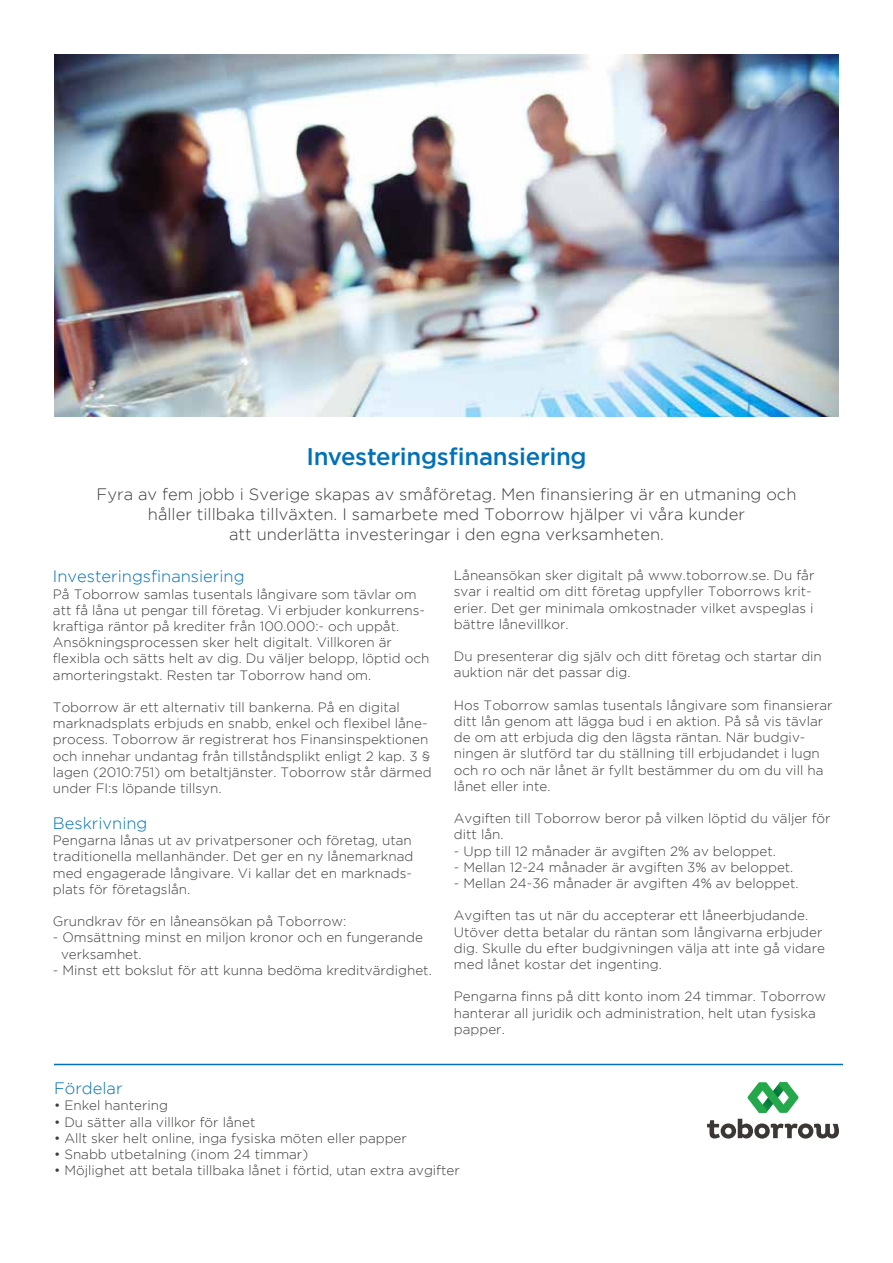
<style>
.page{position:relative;width:893px;height:1263px;background:#fff}
.page>*{position:absolute;margin:0;border:0;box-sizing:border-box;transform-origin:0 0}
.t1{font:500 24px "Gotham";letter-spacing:-.015em;color:#0071b9}
.t2{font:300 16.5px/19.8px "Gotham";color:#3c3c3b;text-align:center}
.t3{font:300 16.5px "Gotham";color:#0071b9}
.t4{font:300 13.5px/16.2px "Gotham";color:#3c3c3b}
</style>
<div class="page">
<img style="left:54px;top:54px;width:785px;height:363px">
<svg style="left:707px;top:1119px;width:132px;height:19px"></svg>
<svg style="left:747px;top:1082px;width:51px;height:31px"></svg>
<hr style="left:54px;top:1064px;width:789px;height:1px;background:#0071b9">
<h1 class="t1" style="left:306px;top:443px;width:282px">Investeringsfinansiering</h1>
<p class="t2" style="left:97px;top:484px;width:701px">Fyra av fem jobb i Sverige skapas av småföretag. Men finansiering är en utmaning och håller tillbaka tillväxten. I samarbete med Toborrow hjälper vi våra kunder<br>att underlätta investeringar i den egna verksamheten.</p>
<p class="t3" style="left:53px;top:567px;width:193px">Investeringsfinansiering</p>
<p class="t4" style="left:53px;top:585px;width:378px">På Toborrow samlas tusentals långivare som tävlar om att få låna ut pengar till företag. Vi erbjuder konkurrens&shy;kraftiga räntor på krediter från 100.000:- och uppåt.<br>Ansökningsprocessen sker helt digitalt. Villkoren är flexibla och sätts helt av dig. Du väljer belopp, löptid och amorteringstakt. Resten tar Toborrow hand om.</p>
<p class="t4" style="left:53px;top:699px;width:380px">Toborrow är ett alternativ till bankerna. På en digital marknadsplats erbjuds en snabb, enkel och flexibel låne&shy;process. Toborrow är registrerat hos Finansinspektionen och innehar undantag från tillståndsplikt enligt 2 kap. 3 § lagen (2010:751) om betaltjänster. Toborrow står därmed under FI:s löpande tillsyn.</p>
<p class="t3" style="left:53px;top:814px;width:96px">Beskrivning</p>
<p class="t4" style="left:53px;top:832px;width:362px;text-align:justify">Pengarna lånas ut av privatpersoner och företag, utan traditionella mellanhänder. Det ger en ny lånemarknad med engagerade långivare. Vi kallar det en marknads&shy;plats för företagslån.</p>
<p class="t4" style="left:53px;top:913px;width:295px">Grundkrav för en låneansökan på Toborrow:</p>
<p class="t4" style="left:61px;top:929px;width:363px;text-indent:-8px">- Omsättning minst en miljon kronor och en fungerande verksamhet.</p>
<p class="t4" style="left:53px;top:962px;width:380px">- Minst ett bokslut för att kunna bedöma kreditvärdighet.</p>
<p class="t4" style="left:454px;top:567px;width:362px">Låneansökan sker digitalt på www.toborrow.se. Du får svar i realtid om ditt företag uppfyller Toborrows krit&shy;erier. Det ger minimala omkostnader vilket avspeglas i bättre lånevillkor.</p>
<p class="t4" style="left:454px;top:648px;width:369px">Du presenterar dig själv och ditt företag och startar din auktion när det passar dig.</p>
<p class="t4" style="left:454px;top:697px;width:380px">Hos Toborrow samlas tusentals långivare som finansierar ditt lån genom att lägga bud i en aktion. På så vis tävlar de om att erbjuda dig den lägsta räntan. När budgiv&shy;ningen är slutförd tar du ställning till erbjudandet i lugn och ro och när lånet är fyllt bestämmer du om du vill ha lånet eller inte.</p>
<p class="t4" style="left:454px;top:810px;width:378px">Avgiften till Toborrow beror på vilken löptid du väljer för ditt lån.</p>
<p class="t4" style="left:454px;top:842px;width:323px">- Upp till 12 månader är avgiften 2% av beloppet.</p>
<p class="t4" style="left:454px;top:859px;width:341px">- Mellan 12-24 månader är avgiften 3% av beloppet.</p>
<p class="t4" style="left:454px;top:875px;width:346px">- Mellan 24-36 månader är avgiften 4% av beloppet.</p>
<p class="t4" style="left:454px;top:907px;width:373px">Avgiften tas ut när du accepterar ett låneerbjudande.<br>Utöver detta betalar du räntan som långivarna erbjuder dig. Skulle du efter budgivningen välja att inte gå vidare med lånet kostar det ingenting.</p>
<p class="t4" style="left:454px;top:988px;width:374px">Pengarna finns på ditt konto inom 24 timmar. Toborrow hanterar all juridik och administration, helt utan fysiska papper.</p>
<p class="t3" style="left:54px;top:1079px;width:70px">Fördelar</p>
<p class="t4" style="left:54px;top:1097px;width:116px">• Enkel hantering</p>
<p class="t4" style="left:54px;top:1114px;width:203px">• Du sätter alla villkor för lånet</p>
<p class="t4" style="left:54px;top:1130px;width:354px">• Allt sker helt online, inga fysiska möten eller papper</p>
<p class="t4" style="left:54px;top:1146px;width:256px">• Snabb utbetalning (inom 24 timmar)</p>
<p class="t4" style="left:54px;top:1162px;width:407px">• Möjlighet att betala tillbaka lånet i förtid, utan extra avgifter</p>
</div>
